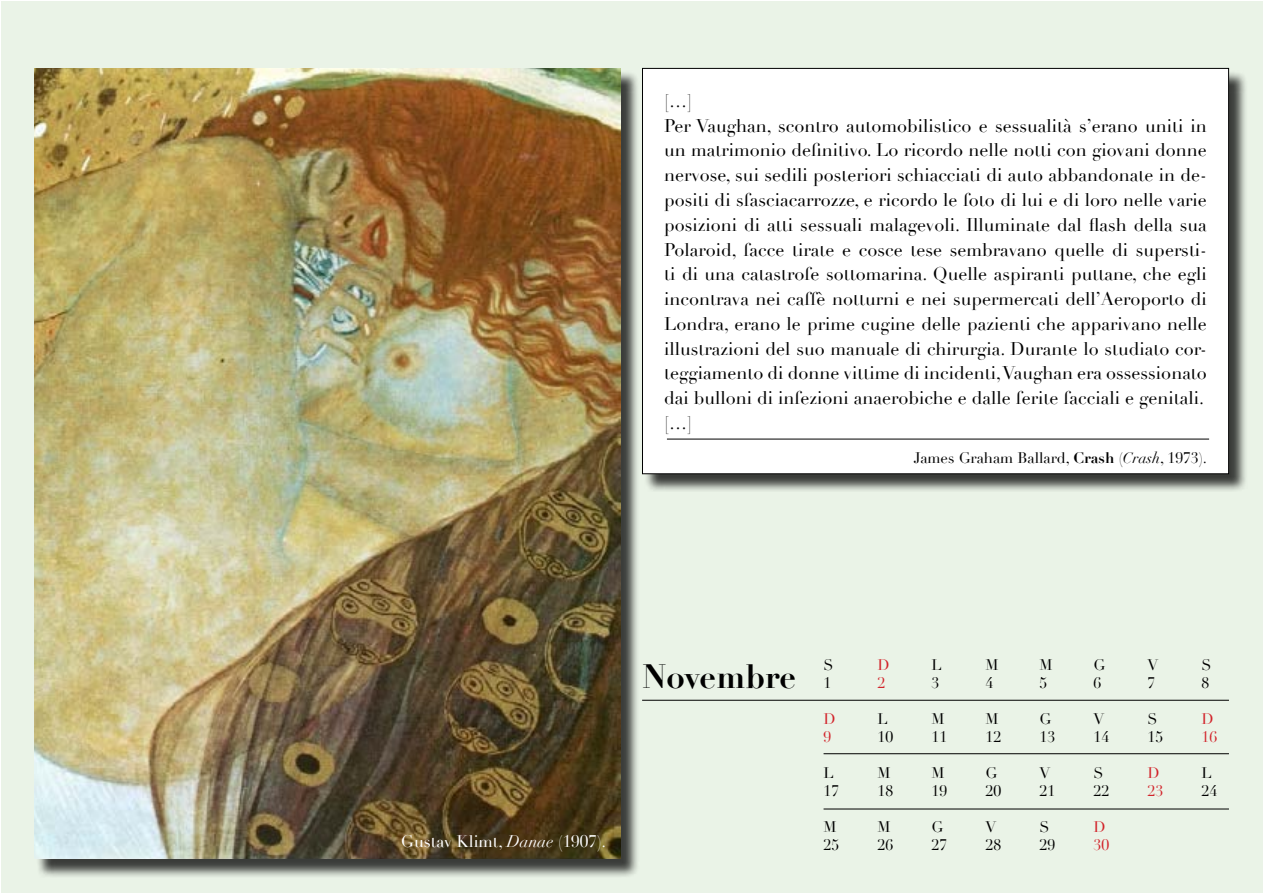
<style>
.page{position:relative;width:1263px;height:893px;background:#fff}
.page>*{position:absolute;margin:0;border:0;box-sizing:border-box;transform-origin:0 0}
.t1{font:700 33px "Didot";color:#000}
.t2{font:18px/24.8px "Didot";color:#000}
.t3{font:16.5px "Didot";color:#fff}
.t4{font:15px "Didot";color:#000}
.t5{font:15px "Didot";color:#d2232a}
.s1{font-weight:700}
.s2{font-style:italic}
</style>
<div class="page">
<div style="left:2px;top:2px;width:1261px;height:891px;background:#eaf3e7"></div>
<div style="left:645px;top:71px;width:603px;height:421px;background:#000;opacity:.75"></div>
<div style="left:642px;top:68px;width:586px;height:406px;background:#fff"></div>
<hr style="left:667px;top:439px;width:542px;height:1px;background:#000">
<hr style="left:642px;top:700px;width:587px;height:1px;background:#000">
<hr style="left:823px;top:753px;width:406px;height:1px;background:#000">
<hr style="left:823px;top:809px;width:406px;height:1px;background:#000">
<div style="left:37px;top:71px;width:603px;height:807px;background:#000;opacity:.75"></div>
<img style="left:34px;top:68px;width:587px;height:791px">
<p class="t2" style="left:664px;top:89px;width:544px">[…]<br>Per Vaughan, scontro automobilistico e sessualità s’erano uniti in un matrimonio definitivo. Lo ricordo nelle notti con giovani donne nervose, sui sedili posteriori schiacciati di auto abbandonate in de&shy;positi di sfasciacarrozze, e ricordo le foto di lui e di loro nelle varie posizioni di atti sessuali malagevoli. Illuminate dal flash della sua Polaroid, facce tirate e cosce tese sembravano quelle di supersti&shy;ti di una catastrofe sottomarina. Quelle aspiranti puttane, che egli incontrava nei caffè notturni e nei supermercati dell’Aeroporto di Londra, erano le prime cugine delle pazienti che apparivano nelle illustrazioni del suo manuale di chirurgia. Durante lo studiato cor&shy;teggiamento di donne vittime di incidenti, Vaughan era ossessionato dai bulloni di infezioni anaerobiche e dalle ferite facciali e genitali. […]</p>
<p class="t4" style="left:914px;top:449px;width:295px">James Graham Ballard, <span class="s1">Crash</span> (<span class="s2">Crash</span>, 1973).</p>
<h1 class="t1" style="left:642px;top:656px;width:155px">Novembre</h1>
<p class="t4" style="left:823px;top:656px;width:12px">S</p>
<p class="t5" style="left:877px;top:656px;width:14px">D</p>
<p class="t4" style="left:931px;top:656px;width:12px">L</p>
<p class="t4" style="left:985px;top:656px;width:15px">M</p>
<p class="t4" style="left:1039px;top:656px;width:15px">M</p>
<p class="t4" style="left:1093px;top:656px;width:13px">G</p>
<p class="t4" style="left:1147px;top:656px;width:12px">V</p>
<p class="t4" style="left:1201px;top:656px;width:12px">S</p>
<p class="t4" style="left:823px;top:674px;width:9px">1</p>
<p class="t5" style="left:877px;top:674px;width:9px">2</p>
<p class="t4" style="left:931px;top:674px;width:9px">3</p>
<p class="t4" style="left:985px;top:674px;width:9px">4</p>
<p class="t4" style="left:1039px;top:674px;width:9px">5</p>
<p class="t4" style="left:1093px;top:674px;width:9px">6</p>
<p class="t4" style="left:1147px;top:674px;width:9px">7</p>
<p class="t4" style="left:1201px;top:674px;width:9px">8</p>
<p class="t5" style="left:823px;top:710px;width:14px">D</p>
<p class="t4" style="left:877px;top:710px;width:12px">L</p>
<p class="t4" style="left:931px;top:710px;width:15px">M</p>
<p class="t4" style="left:985px;top:710px;width:15px">M</p>
<p class="t4" style="left:1039px;top:710px;width:13px">G</p>
<p class="t4" style="left:1093px;top:710px;width:12px">V</p>
<p class="t4" style="left:1147px;top:710px;width:12px">S</p>
<p class="t5" style="left:1201px;top:710px;width:14px">D</p>
<p class="t5" style="left:823px;top:728px;width:9px">9</p>
<p class="t4" style="left:877px;top:728px;width:17px">10</p>
<p class="t4" style="left:931px;top:728px;width:17px">11</p>
<p class="t4" style="left:985px;top:728px;width:17px">12</p>
<p class="t4" style="left:1039px;top:728px;width:17px">13</p>
<p class="t4" style="left:1093px;top:728px;width:17px">14</p>
<p class="t4" style="left:1147px;top:728px;width:17px">15</p>
<p class="t5" style="left:1201px;top:728px;width:17px">16</p>
<p class="t4" style="left:823px;top:764px;width:12px">L</p>
<p class="t4" style="left:877px;top:764px;width:15px">M</p>
<p class="t4" style="left:931px;top:764px;width:15px">M</p>
<p class="t4" style="left:985px;top:764px;width:13px">G</p>
<p class="t4" style="left:1039px;top:764px;width:12px">V</p>
<p class="t4" style="left:1093px;top:764px;width:12px">S</p>
<p class="t5" style="left:1147px;top:764px;width:14px">D</p>
<p class="t4" style="left:1201px;top:764px;width:12px">L</p>
<p class="t4" style="left:823px;top:782px;width:17px">17</p>
<p class="t4" style="left:877px;top:782px;width:17px">18</p>
<p class="t4" style="left:931px;top:782px;width:17px">19</p>
<p class="t4" style="left:985px;top:782px;width:17px">20</p>
<p class="t4" style="left:1039px;top:782px;width:17px">21</p>
<p class="t4" style="left:1093px;top:782px;width:17px">22</p>
<p class="t5" style="left:1147px;top:782px;width:17px">23</p>
<p class="t4" style="left:1201px;top:782px;width:17px">24</p>
<p class="t4" style="left:823px;top:818px;width:15px">M</p>
<p class="t4" style="left:877px;top:818px;width:15px">M</p>
<p class="t4" style="left:931px;top:818px;width:13px">G</p>
<p class="t4" style="left:985px;top:818px;width:12px">V</p>
<p class="t4" style="left:1039px;top:818px;width:12px">S</p>
<p class="t5" style="left:1093px;top:818px;width:14px">D</p>
<p class="t3" style="left:401px;top:831px;width:207px">Gustav Klimt, <span class="s2">Danae</span> (1907).</p>
<p class="t4" style="left:823px;top:836px;width:17px">25</p>
<p class="t4" style="left:877px;top:836px;width:17px">26</p>
<p class="t4" style="left:931px;top:836px;width:17px">27</p>
<p class="t4" style="left:985px;top:836px;width:17px">28</p>
<p class="t4" style="left:1039px;top:836px;width:17px">29</p>
<p class="t5" style="left:1093px;top:836px;width:17px">30</p>
</div>
